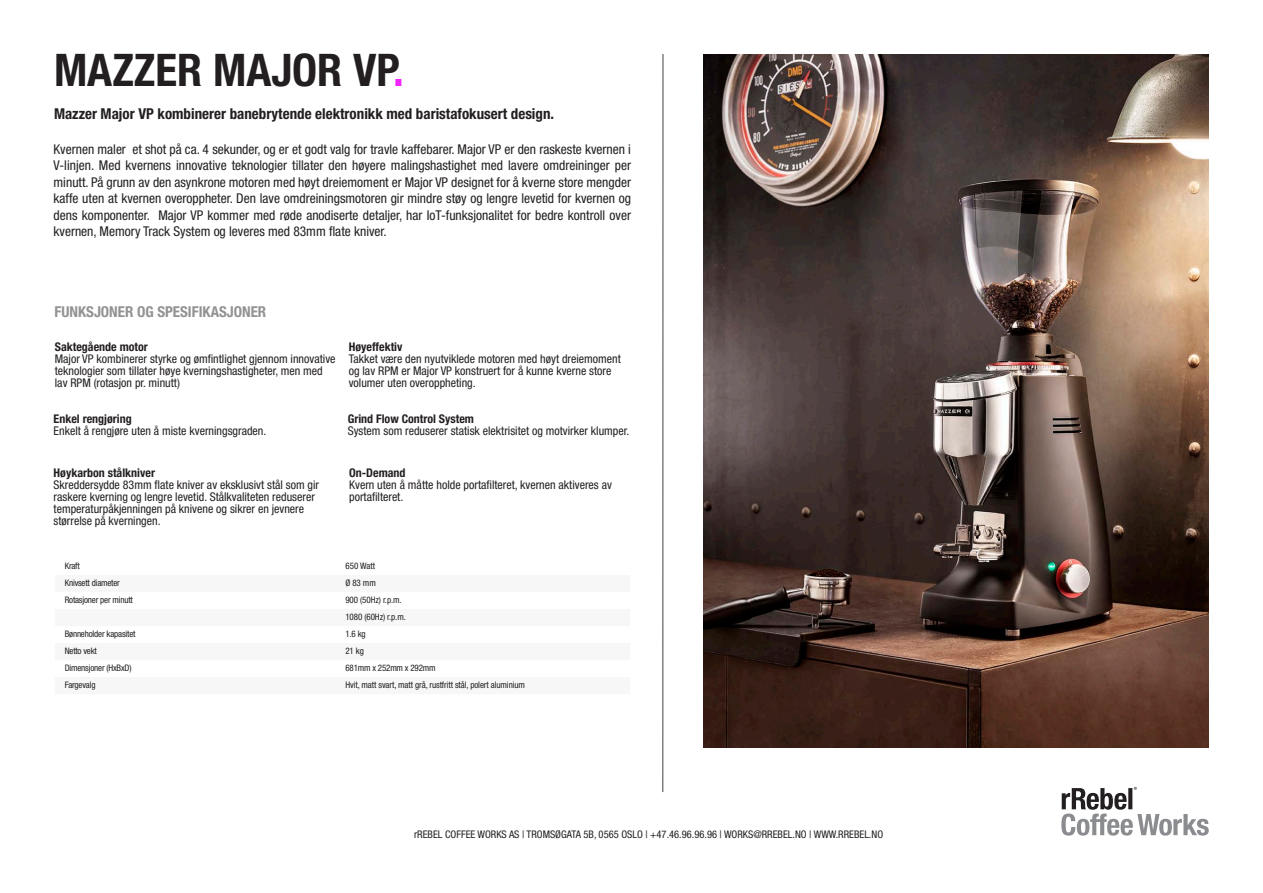
<style>
.page{position:relative;width:1263px;height:893px;background:#fff}
.page>*{position:absolute;margin:0;border:0;box-sizing:border-box;transform-origin:0 0}
.t1{font:700 condensed 45px "Helvetica Neue LT Pro";color:#231f20}
.t2{font:700 condensed 15px "Helvetica Neue LT Pro";color:#231f20}
.t3{font:700 condensed 15px "Helvetica Neue LT Pro";color:#929291}
.t4{font:condensed 13.5px/16.5px "Helvetica Neue LT Pro";color:#231f20;text-align:justify}
.t5{font:condensed 12px/12px "Helvetica Neue LT Pro";color:#231f20}
.t6{font:700 condensed 12px "Helvetica Neue LT Pro";color:#231f20}
.t7{font:condensed 10.5px "Helvetica Neue LT Pro";color:#231f20}
.t8{font:condensed 9px/17px "Helvetica Neue LT Pro";letter-spacing:-.02em;color:#231f20}
.s1{color:#f126ff}
</style>
<div class="page">
<hr style="left:662px;top:54px;width:1px;height:738px;background:#231f20">
<img style="left:703px;top:54px;width:506px;height:693px">
<svg style="left:1061px;top:787px;width:148px;height:49px"></svg>
<p class="t1" style="left:54px;top:43px;width:351px">MAZZER MAJOR VP<span class="s1">.</span></p>
<p class="t2" style="left:54px;top:104px;width:502px">Mazzer Major VP kombinerer banebrytende elektronikk med baristafokusert design.</p>
<p class="t4" style="left:54px;top:141px;width:579px">Kvernen maler et shot på ca. 4 sekunder, og er et godt valg for travle kaffebarer. Major VP er den raskeste kvernen i V-linjen. Med kvernens innovative teknologier tillater den høyere malingshastighet med lavere omdreininger per minutt. På grunn av den asynkrone motoren med høyt dreiemoment er Major VP designet for å kverne store mengder kaffe uten at kvernen overoppheter. Den lave omdreiningsmotoren gir mindre støy og lengre levetid for kvernen og dens komponenter. Major VP kommer med røde anodiserte detaljer, har IoT-funksjonalitet for bedre kontroll over kvernen, Memory Track System og leveres med 83mm flate kniver.</p>
<p class="t3" style="left:55px;top:302px;width:213px">FUNKSJONER OG SPESIFIKASJONER</p>
<p class="t6" style="left:55px;top:339px;width:95px">Saktegående motor</p>
<p class="t5" style="left:55px;top:352px;width:282px">Major VP kombinerer styrke og ømfintlighet gjennom innovative teknologier som tillater høye kverningshastigheter, men med lav RPM (rotasjon pr. minutt)</p>
<p class="t6" style="left:54px;top:411px;width:80px">Enkel rengjøring</p>
<p class="t5" style="left:54px;top:424px;width:214px">Enkelt å rengjøre uten å miste kverningsgraden.</p>
<p class="t6" style="left:54px;top:465px;width:103px">Høykarbon stålkniver</p>
<p class="t5" style="left:54px;top:478px;width:267px">Skreddersydde 83mm flate kniver av eksklusivt stål som gir raskere kverning og lengre levetid. Stålkvaliteten reduserer temperaturpåkjenningen på knivene og sikrer en jevnere størrelse på kverningen.</p>
<p class="t6" style="left:349px;top:339px;width:55px">Høyeffektiv</p>
<p class="t5" style="left:349px;top:352px;width:274px">Takket være den nyutviklede motoren med høyt dreiemoment og lav RPM er Major VP konstruert for å kunne kverne store volumer uten overoppheting.</p>
<p class="t6" style="left:348px;top:411px;width:128px">Grind Flow Control System</p>
<p class="t5" style="left:348px;top:424px;width:283px">System som reduserer statisk elektrisitet og motvirker klumper.</p>
<p class="t6" style="left:349px;top:465px;width:58px">On-Demand</p>
<p class="t5" style="left:349px;top:478px;width:264px">Kvern uten å måtte holde portafilteret, kvernen aktiveres av portafilteret.</p>
<p class="t8" style="left:65px;top:557px;width:17px">Kraft</p>
<p class="t8" style="left:345px;top:557px;width:31px">650 Watt</p>
<p class="t8" style="left:65px;top:574px;width:57px">Knivsett diameter</p>
<p class="t8" style="left:345px;top:574px;width:32px">Ø 83 mm</p>
<p class="t8" style="left:65px;top:591px;width:70px">Rotasjoner per minutt</p>
<p class="t8" style="left:345px;top:591px;width:62px">900 (50Hz) r.p.m.<br>1080 (60Hz) r.p.m.</p>
<p class="t8" style="left:65px;top:625px;width:72px">Bønneholder kapasitet</p>
<p class="t8" style="left:345px;top:625px;width:22px">1.6 kg</p>
<p class="t8" style="left:65px;top:642px;width:34px">Netto vekt</p>
<p class="t8" style="left:345px;top:642px;width:20px">21 kg</p>
<p class="t8" style="left:65px;top:659px;width:68px">Dimensjoner (HxBxD)</p>
<p class="t8" style="left:345px;top:659px;width:92px">681mm x 252mm x 292mm</p>
<p class="t8" style="left:65px;top:676px;width:32px">Fargevalg</p>
<p class="t8" style="left:345px;top:676px;width:181px">Hvit, matt svart, matt grå, rustfritt stål, polert aluminium</p>
<p class="t7" style="left:414px;top:828px;width:470px">rREBEL COFFEE WORKS AS | TROMSØGATA 5B, 0565 OSLO | +47.46.96.96.96 | WORKS@RREBEL.NO | WWW.RREBEL.NO</p>
</div>
